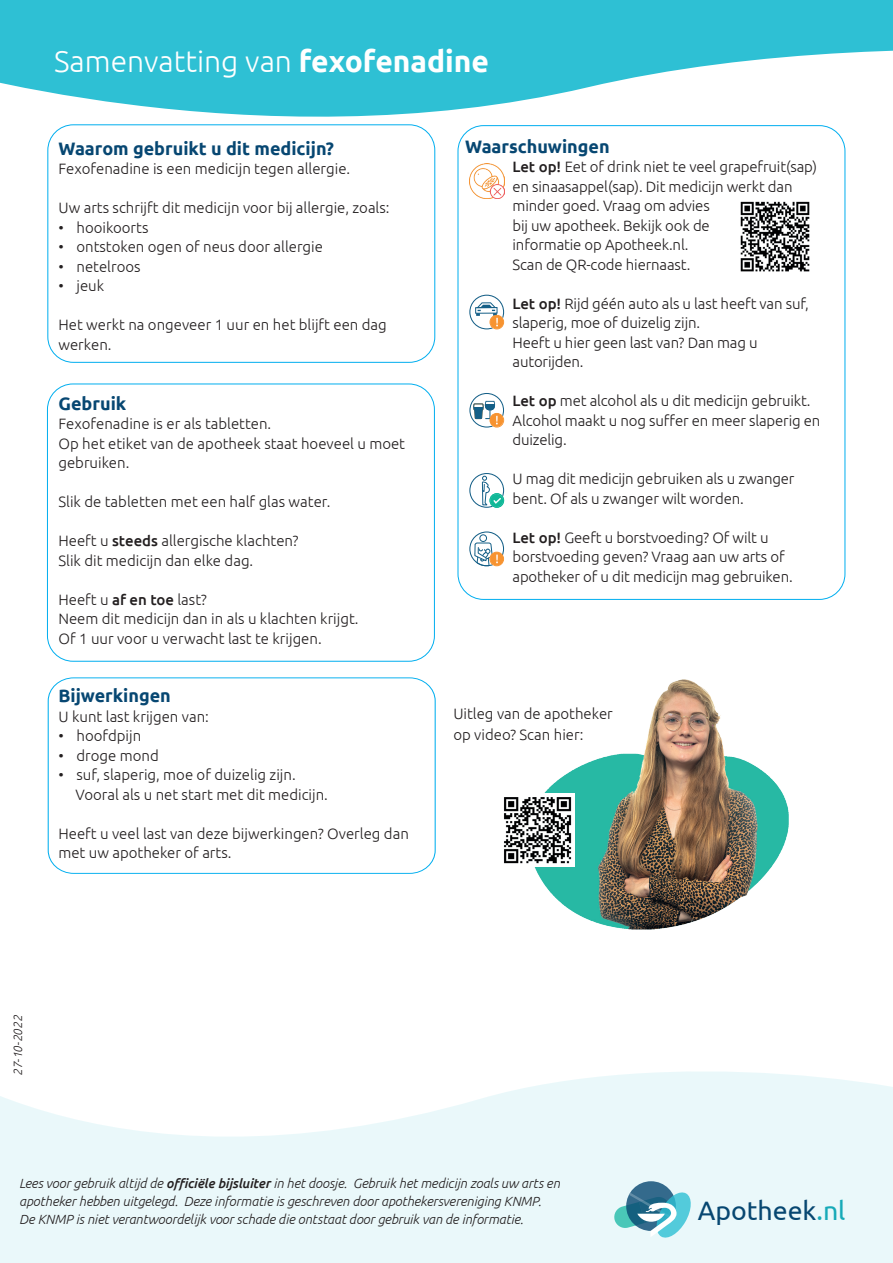
<style>
.page{position:relative;width:893px;height:1263px;background:#fff}
.page>*{position:absolute;margin:0;border:0;box-sizing:border-box;transform-origin:0 0}
.t1{font:300 30px "Ubuntu";color:#fff}
.t2{font:26.7px "Ubuntu";color:#074771}
.t3{font:700 18px "Ubuntu";color:#074772}
.t4{font:300 15px/19.5px "Ubuntu";color:#231f20}
.t5{font:italic 300 13.35px/18px "Ubuntu";letter-spacing:-.005em;color:#231f20}
.t6{font:italic 300 12px "Ubuntu";color:#231f20}
.s1{font-weight:700}
.s2{font-weight:500}
.s3{color:#17aab8}
</style>
<div class="page">
<svg style="left:0;top:1071px;width:893px;height:192px;fill:#eaf8fa"></svg>
<svg style="left:0;top:0;width:893px;height:165px;fill:#2ec0d4"></svg>
<svg style="left:626px;top:1181px;width:50px;height:50px"></svg>
<svg style="left:614px;top:1192px;width:77px;height:45px;background:#81becb"></svg>
<div style="left:458px;top:126px;width:387px;height:473px;background:#fff;border-radius:26px"></div>
<div style="left:47px;top:384px;width:388px;height:277px;border:1px solid #00aeef;border-radius:26px"></div>
<div style="left:48px;top:678px;width:387px;height:195px;border:1px solid #00aeef;border-radius:24px"></div>
<div style="left:48px;top:125px;width:387px;height:237px;background:#fff;border-radius:26px"></div>
<div style="left:48px;top:125px;width:387px;height:237px;border:1px solid #00aeef;border-radius:26px"></div>
<img style="left:469px;top:164px;width:35px;height:35px">
<svg style="left:469px;top:295px;width:35px;height:34px"></svg>
<svg style="left:469px;top:393px;width:35px;height:35px"></svg>
<svg style="left:469px;top:473px;width:35px;height:35px"></svg>
<svg style="left:469px;top:531px;width:35px;height:35px"></svg>
<img style="left:534px;top:679px;width:255px;height:251px">
<img style="left:504px;top:793px;width:70px;height:73px">
<img style="left:740px;top:201px;width:70px;height:71px">
<h1 class="t1" style="left:54px;top:43px;width:437px">Samenvatting van <span class="s1">fexofenadine</span></h1>
<p class="t3" style="left:58px;top:137px;width:277px">Waarom gebruikt u dit medicijn?</p>
<p class="t4" style="left:58px;top:159px;width:293px">Fexofenadine is een medicijn tegen allergie.</p>
<p class="t4" style="left:58px;top:198px;width:333px">Uw arts schrijft dit medicijn voor bij allergie, zoals:</p>
<p class="t4" style="left:58px;top:217px;width:91px">• hooikoorts</p>
<p class="t4" style="left:58px;top:237px;width:266px">• ontstoken ogen of neus door allergie</p>
<p class="t4" style="left:58px;top:256px;width:84px">• netelroos</p>
<p class="t4" style="left:58px;top:276px;width:47px">• jeuk</p>
<p class="t4" style="left:58px;top:315px;width:330px">Het werkt na ongeveer 1 uur en het blijft een dag werken.</p>
<p class="t3" style="left:58px;top:392px;width:69px">Gebruik</p>
<p class="t4" style="left:58px;top:414px;width:348px">Fexofenadine is er als tabletten.<br>Op het etiket van de apotheek staat hoeveel u moet gebruiken.</p>
<p class="t4" style="left:58px;top:492px;width:274px">Slik de tabletten met een half glas water.</p>
<p class="t4" style="left:58px;top:531px;width:242px">Heeft u <span class="s2">steeds</span> allergische klachten?<br>Slik dit medicijn dan elke dag.</p>
<p class="t4" style="left:58px;top:589px;width:302px">Heeft u <span class="s2">af en toe</span> last?<br>Neem dit medicijn dan in als u klachten krijgt.<br>Of 1 uur voor u verwacht last te krijgen.</p>
<p class="t3" style="left:58px;top:685px;width:114px">Bijwerkingen</p>
<p class="t4" style="left:59px;top:706px;width:152px">U kunt last krijgen van:</p>
<p class="t4" style="left:59px;top:725px;width:84px">• hoofdpijn</p>
<p class="t4" style="left:59px;top:745px;width:102px">• droge mond</p>
<p class="t4" style="left:76px;top:764px;width:254px;text-indent:-17px">• suf, slaperig, moe of duizelig zijn.<br>Vooral als u net start met dit medicijn.</p>
<p class="t4" style="left:58px;top:823px;width:352px">Heeft u veel last van deze bijwerkingen? Overleg dan met uw apotheker of arts.</p>
<p class="t3" style="left:465px;top:136px;width:146px">Waarschuwingen</p>
<p class="t4" style="left:513px;top:157px;width:306px"><span class="s2">Let op!</span> Eet of drink niet te veel grapefruit(sap) en sinaasappel(sap). Dit medicijn werkt dan minder goed. Vraag om advies<br>bij uw apotheek. Bekijk ook de<br>informatie op Apotheek.nl.<br>Scan de QR-code hiernaast.</p>
<p class="t4" style="left:513px;top:293px;width:298px"><span class="s2">Let op!</span> Rijd géén auto als u last heeft van suf, slaperig, moe of duizelig zijn.<br>Heeft u hier geen last van? Dan mag u autorijden.</p>
<p class="t4" style="left:513px;top:391px;width:309px"><span class="s2">Let op</span> met alcohol als u dit medicijn gebruikt.<br>Alcohol maakt u nog suffer en meer slaperig en duizelig.</p>
<p class="t4" style="left:513px;top:469px;width:283px">U mag dit medicijn gebruiken als u zwanger bent. Of als u zwanger wilt worden.</p>
<p class="t4" style="left:513px;top:527px;width:282px"><span class="s2">Let op!</span> Geeft u borstvoeding? Of wilt u borstvoeding geven? Vraag aan uw arts of apotheker of u dit medicijn mag gebruiken.</p>
<p class="t4" style="left:453px;top:703px;width:161px;line-height:21px">Uitleg van de apotheker op video? Scan hier:</p>
<p class="t6" style="left:11px;top:1076px;width:63px;rotate:-90deg">27-10-2022</p>
<p class="t5" style="left:19px;top:1174px;width:542px">Lees voor gebruik altijd de <span class="s2">officiële bijsluiter</span> in het doosje. Gebruik het medicijn zoals uw arts en apotheker hebben uitgelegd. Deze informatie is geschreven door apothekersvereniging KNMP.<br>De KNMP is niet verantwoordelijk voor schade die ontstaat door gebruik van de informatie.</p>
<h2 class="t2" style="left:698px;top:1194px;width:149px">Apotheek<span class="s3">.nl</span></h2>
</div>
